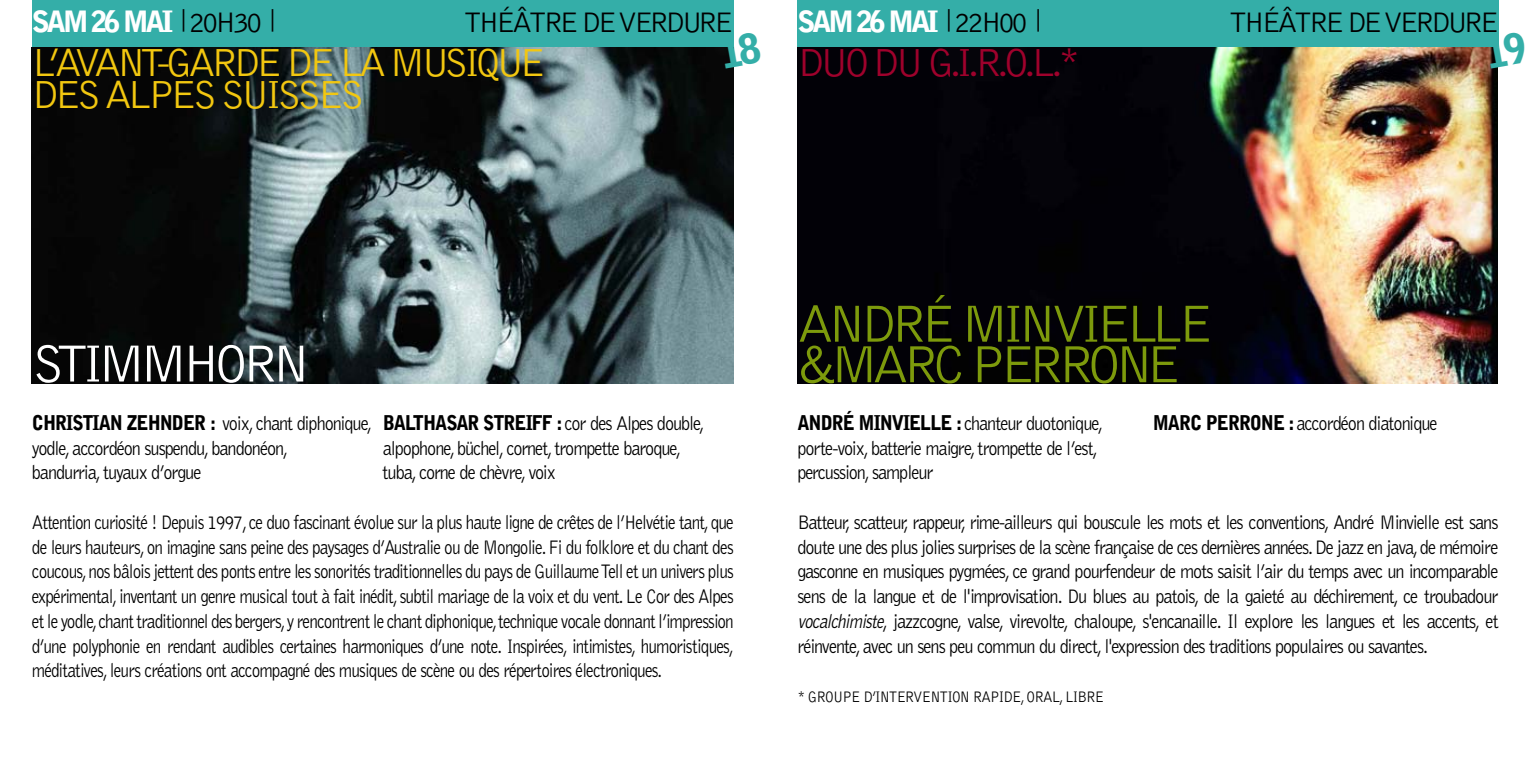
<style>
.page{position:relative;width:1531px;height:766px;background:#fff}
.page>*{position:absolute;margin:0;border:0;box-sizing:border-box;transform-origin:0 0}
.t1{font:300 54px/40.5px "Bell Gothic";letter-spacing:-.11em;color:#7d9a0c}
.t2{font:300 54px "Bell Gothic";letter-spacing:-.11em;color:#fff}
.t3{font:300 40.5px/31.5px "Bell Gothic";letter-spacing:-.11em;color:#f2c710}
.t4{font:300 40.5px "Bell Gothic";color:#9f012c}
.t5{font:300 29.25px "Bell Gothic";letter-spacing:-.11em;color:#000}
.t6{font:900 29.25px "Bell Gothic";letter-spacing:-.11em;color:#fff}
.t7{font:300 20.25px/24.8px "Bell Gothic";letter-spacing:-.055em;color:#000;scale:.9 1}
.t8{font:300 20.25px/24.8px "Bell Gothic";letter-spacing:-.055em;color:#000;text-align:justify;scale:.85 1}
.t9{font:300 15.75px "Bell Gothic";letter-spacing:-.055em;color:#000;scale:.9 1}
.s1{font-weight:300;color:#000}
.s2{font-weight:900}
.s3{font-style:italic}
</style>
<div class="page">
<div style="left:32px;top:0;width:701px;height:48px;background:#34aea8"></div>
<img style="left:32px;top:48px;width:701px;height:335px">
<div style="left:797px;top:0;width:702px;height:48px;background:#34aea8"></div>
<img style="left:797px;top:48px;width:701px;height:335px">
<svg style="left:720px;top:32px;width:14px;height:36px"></svg>
<svg style="left:1486px;top:47px;width:13px;height:21px"></svg>
<h3 class="t6" style="left:32px;top:10px;width:245px">SAM 26 MAI <sup>|</sup> <span class="s1">20H30</span> <sup>|</sup></h3>
<h3 class="t5" style="left:464px;top:11px;width:271px">THÉÂTRE DE VERDURE</h3>
<h2 class="t3" style="left:32px;top:49px;width:516px">L’AVANT-GARDE DE LA MUSIQUE<br>DES ALPES SUISSES</h2>
<h3 class="t6" style="left:797px;top:10px;width:245px">SAM 26 MAI <sup>|</sup> <span class="s1">22H00</span> <sup>|</sup></h3>
<h3 class="t5" style="left:1229px;top:11px;width:271px">THÉÂTRE DE VERDURE</h3>
<h2 class="t4" style="left:797px;top:48px;width:285px">DUO DU G.I.R.O.L.*</h2>
<h1 class="t2" style="left:32px;top:343px;width:280px">STIMMHORN</h1>
<p class="t7" style="left:32px;top:411px;width:749px"><span class="s2">CHRISTIAN ZEHNDER :</span> voix, chant diphonique, <span class="s2">BALTHASAR STREIFF :</span>cor des Alpes double, yodle, accordéon suspendu, bandonéon,</p>
<p class="t7" style="left:383px;top:436px;width:333px">alpophone, büchel, cornet, trompette baroque,</p>
<p class="t7" style="left:32px;top:461px;width:190px">bandurria, tuyaux d’orgue</p>
<p class="t7" style="left:383px;top:461px;width:194px">tuba, corne de chèvre, voix</p>
<p class="t8" style="left:32px;top:510px;width:827px">Attention curiosité ! Depuis 1997,ce duo fascinant évolue sur la plus haute ligne de crêtes de l’Helvétie tant,que de leurs hauteurs, on imagine sans peine des paysages d’Australie ou de Mongolie. Fi du folklore et du chant des coucous,nos bâlois jettent des ponts entre les sonorités traditionnelles du pays de Guillaume Tell et un univers plus expérimental, inventant un genre musical tout à fait inédit, subtil mariage de la voix et du vent. Le Cor des Alpes et le yodle,chant traditionnel des bergers,y rencontrent le chant diphonique,technique vocale donnant l’impression d’une polyphonie en rendant audibles certaines harmoniques d’une note. Inspirées, intimistes, humoristiques, méditatives, leurs créations ont accompagné des musiques de scène ou des répertoires électroniques.</p>
<h1 class="t1" style="left:797px;top:306px;width:418px">ANDRÉ MINVIELLE &amp;MARC PERRONE</h1>
<p class="t7" style="left:797px;top:411px;width:341px"><span class="s2">ANDRÉ MINVIELLE :</span>chanteur duotonique,</p>
<p class="t7" style="left:1153px;top:411px;width:318px"><span class="s2">MARC PERRONE :</span>accordéon diatonique</p>
<p class="t7" style="left:797px;top:436px;width:335px">porte-voix, batterie maigre, trompette de l’est, percussion, sampleur</p>
<p class="t7" style="left:797px;top:510px;width:781px;text-align:justify">Batteur, scatteur, rappeur, rime-ailleurs qui bouscule les mots et les conventions, André Minvielle est sans doute une des plus jolies surprises de la scène française de ces dernières années.De jazz en java,de mémoire gasconne en musiques pygmées, ce grand pourfendeur de mots saisit l’air du temps avec un incomparable sens de la langue et de l'improvisation. Du blues au patois, de la gaieté au déchirement, ce troubadour <span class="s3">vocalchimiste</span>, jazzcogne, valse, virevolte, chaloupe, s'encanaille. Il explore les langues et les accents, et réinvente, avec un sens peu commun du direct, l'expression des traditions populaires ou savantes.</p>
<p class="t9" style="left:797px;top:691px;width:343px">* GROUPE D’INTERVENTION RAPIDE, ORAL, LIBRE</p>
</div>
